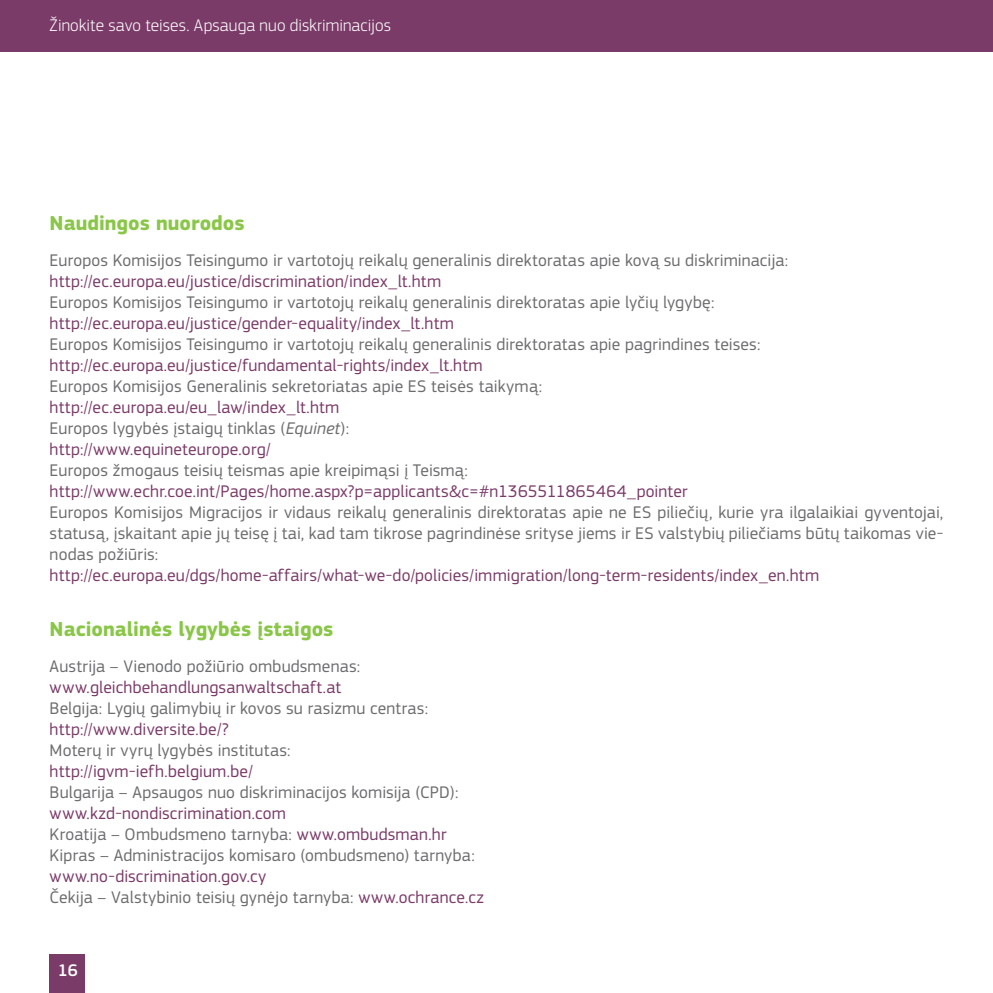
<style>
.page{position:relative;width:993px;height:993px;background:#fff}
.page>*{position:absolute;margin:0;border:0;box-sizing:border-box;transform-origin:0 0}
.body_intertitle{font:700 21px "EC Square Sans Pro";color:#8ac648}
.body_text_nospace{font:17.5px/21px "EC Square Sans Pro";letter-spacing:.01em;color:#6c6d70;text-align:justify}
.body_text_nospace-2{font:17.5px "EC Square Sans Pro";letter-spacing:.01em;color:#7a3b68}
.body_text{font:17.5px "EC Square Sans Pro";letter-spacing:.005em;color:#6c6d70}
.t1{font:300 17.5px "EC Square Sans Pro";letter-spacing:.005em;color:#fff}
.t2{font:500 17.5px "EC Square Sans Pro";color:#fff}
.s1{font-style:italic}
.s2{color:#7a3b68}
</style>
<div class="page">
<div style="left:50px;top:953px;width:35px;height:39px;background:#7a3b68"></div>
<div style="left:0;top:0;width:992px;height:51px;background:#7a3b68"></div>
<p class="t1" style="left:50px;top:15px;width:343px">Žinokite savo teises. Apsauga nuo diskriminacijos</p>
<p class="body_intertitle" style="left:50px;top:210px;width:196px">Naudingos nuorodos</p>
<p class="body_text" style="left:50px;top:249px;width:740px">Europos Komisijos Teisingumo ir vartotojų reikalų generalinis direktoratas apie kovą su diskriminacija:</p>
<p class="body_text_nospace-2" style="left:50px;top:270px;width:393px">http://ec.europa.eu/justice/discrimination/index_lt.htm</p>
<p class="body_text_nospace" style="left:50px;top:291px;width:666px">Europos Komisijos Teisingumo ir vartotojų reikalų generalinis direktoratas apie lyčių lygybę:</p>
<p class="body_text_nospace-2" style="left:50px;top:312px;width:405px">http://ec.europa.eu/justice/gender‑equality/index_lt.htm</p>
<p class="body_text_nospace" style="left:50px;top:333px;width:712px">Europos Komisijos Teisingumo ir vartotojų reikalų generalinis direktoratas apie pagrindines teises:</p>
<p class="body_text_nospace-2" style="left:50px;top:354px;width:434px">http://ec.europa.eu/justice/fundamental‑rights/index_lt.htm</p>
<p class="body_text_nospace" style="left:50px;top:375px;width:494px">Europos Komisijos Generalinis sekretoriatas apie ES teisės taikymą:</p>
<p class="body_text_nospace-2" style="left:50px;top:396px;width:291px">http://ec.europa.eu/eu_law/index_lt.htm</p>
<p class="body_text_nospace" style="left:50px;top:417px;width:301px">Europos lygybės įstaigų tinklas (<span class="s1">Equinet</span>):</p>
<p class="body_text_nospace-2" style="left:50px;top:438px;width:222px">http://www.equineteurope.org/</p>
<p class="body_text_nospace" style="left:50px;top:459px;width:419px">Europos žmogaus teisių teismas apie kreipimąsi į Teismą:</p>
<p class="body_text_nospace-2" style="left:50px;top:480px;width:639px">http://www.echr.coe.int/Pages/home.aspx?p=applicants&amp;c=#n1365511865464_pointer</p>
<p class="body_text_nospace" style="left:50px;top:501px;width:894px">Europos Komisijos Migracijos ir vidaus reikalų generalinis direktoratas apie ne ES piliečių, kurie yra ilgalaikiai gyventojai, statusą, įskaitant apie jų teisę į tai, kad tam tikrose pagrindinėse srityse jiems ir ES valstybių piliečiams būtų taikomas vie&shy;nodas požiūris:</p>
<p class="body_text_nospace-2" style="left:50px;top:564px;width:770px">http://ec.europa.eu/dgs/home‑affairs/what‑we‑do/policies/immigration/long‑term‑residents/index_en.htm</p>
<p class="body_intertitle" style="left:50px;top:616px;width:285px">Nacionalinės lygybės įstaigos</p>
<p class="body_text" style="left:50px;top:655px;width:312px">Austrija – Vienodo požiūrio ombudsmenas:</p>
<p class="body_text_nospace-2" style="left:50px;top:676px;width:293px">www.gleichbehandlungsanwaltschaft.at</p>
<p class="body_text_nospace" style="left:50px;top:697px;width:380px">Belgija: Lygių galimybių ir kovos su rasizmu centras:</p>
<p class="body_text_nospace-2" style="left:50px;top:718px;width:180px">http://www.diversite.be/?</p>
<p class="body_text_nospace" style="left:50px;top:739px;width:242px">Moterų ir vyrų lygybės institutas:</p>
<p class="body_text_nospace-2" style="left:50px;top:760px;width:205px">http://igvm‑iefh.belgium.be/</p>
<p class="body_text_nospace" style="left:50px;top:781px;width:410px">Bulgarija – Apsaugos nuo diskriminacijos komisija (CPD):</p>
<p class="body_text_nospace-2" style="left:50px;top:802px;width:238px">www.kzd‑nondiscrimination.com</p>
<p class="body_text_nospace" style="left:50px;top:823px;width:398px">Kroatija – Ombudsmeno tarnyba: <span class="s2">www.ombudsman.hr</span></p>
<p class="body_text_nospace" style="left:50px;top:844px;width:426px">Kipras – Administracijos komisaro (ombudsmeno) tarnyba:</p>
<p class="body_text_nospace-2" style="left:50px;top:865px;width:218px">www.no‑discrimination.gov.cy</p>
<p class="body_text_nospace" style="left:50px;top:886px;width:435px">Čekija – Valstybinio teisių gynėjo tarnyba: <span class="s2">www.ochrance.cz</span></p>
<p class="t2" style="left:58px;top:959px;width:22px">16</p>
</div>
